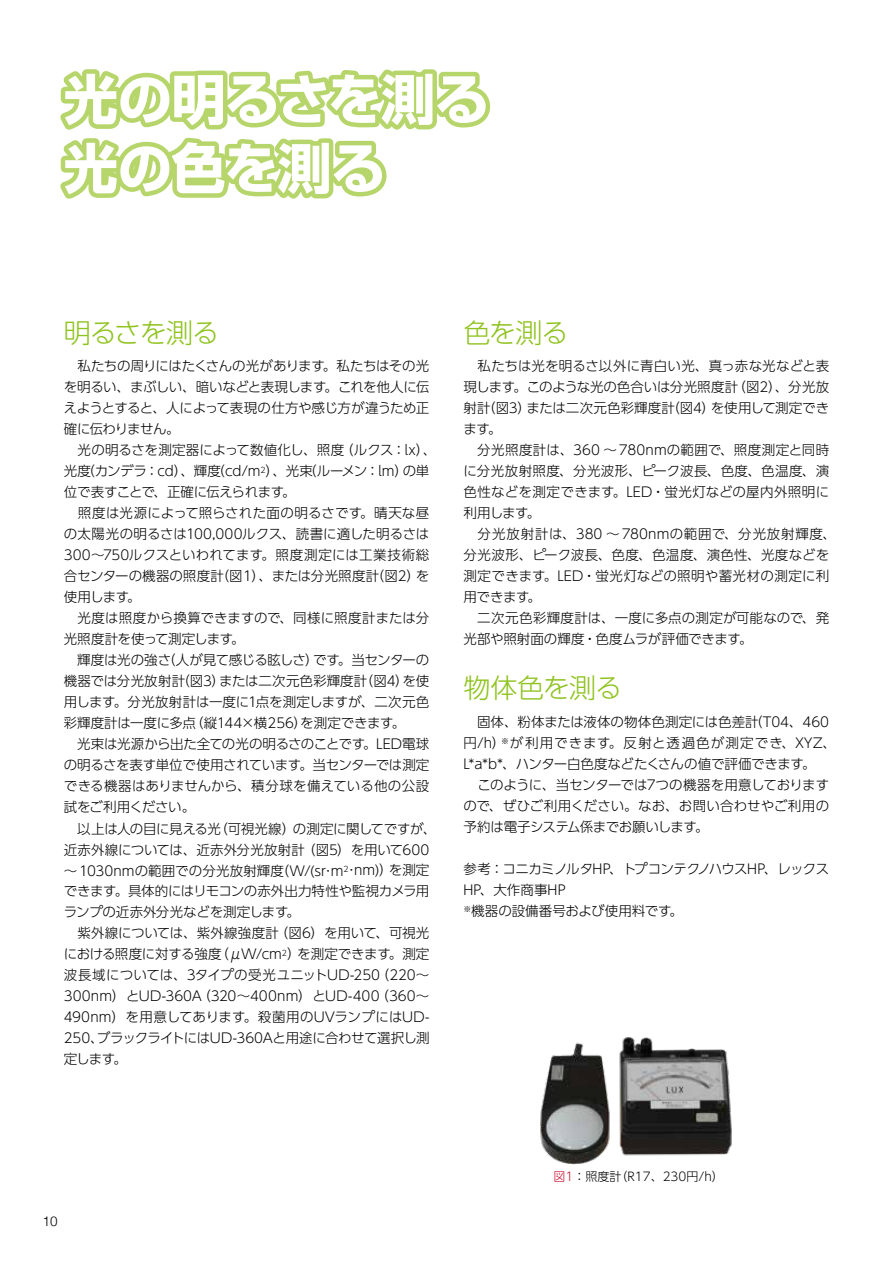
<style>
.page{position:relative;width:893px;height:1263px;background:#fff}
.page>*{position:absolute;margin:0;border:0;box-sizing:border-box;transform-origin:0 0}
.t1{font:700 54px/69px "Shin Go";letter-spacing:-.005em;color:#fff}
.t2{font:300 27px "UD Shin Go Pr 6 N";letter-spacing:-.04em;color:#8fc31f}
.t3{font:300 13.5px/21px "UD Shin Go Pr 6 N";letter-spacing:-.005em;color:#000}
.t4{font:300 13.5px "Helvetica";color:#000}
.t5{font:300 12px "UD Shin Go Pr 6 N";color:#000}
.s1{color:#ca1330}
</style>
<div class="page">
<img style="left:540px;top:1037px;width:192px;height:127px">
<svg style="left:60px;top:69px;width:431px;height:130px"></svg>
<h1 class="t1" style="left:64px;top:62px;width:427px">光の明るさを測る光の色を測る</h1>
<h2 class="t2" style="left:64px;top:311px;width:157px">明るさを測る</h2>
<p class="t3" style="left:64px;top:355px;width:374px">　私たちの周りにはたくさんの光があります。私たちはその光を明るい、まぶしい、暗いなどと表現します。これを他人に伝えようとすると、人によって表現の仕方や感じ方が違うため正確に伝わりません。<br>　光の明るさを測定器によって数値化し、照度（ルクス：lx）、光度（カンデラ：cd）、輝度（cd/m<sup>2</sup>）、光束（ルーメン：lm）の単位で表すことで、正確に伝えられます。<br>　照度は光源によって照らされた面の明るさです。晴天な昼の太陽光の明るさは100,000ルクス、読書に適した明るさは<br>300〜750ルクスといわれてます。照度測定には工業技術総合センターの機器の照度計（図１）、または分光照度計（図2）を使用します。<br>　光度は照度から換算できますので、同様に照度計または分光照度計を使って測定します。<br>　輝度は光の強さ（人が見て感じる眩しさ）です。当センターの機器では分光放射計（図3）または二次元色彩輝度計（図4）を使用します。分光放射計は一度に1点を測定しますが、二次元色彩輝度計は一度に多点（縦144×横256）を測定できます。<br>　光束は光源から出た全ての光の明るさのことです。LED電球の明るさを表す単位で使用されています。当センターでは測定できる機器はありませんから、積分球を備えている他の公設試をご利用ください。<br>　以上は人の目に見える光（可視光線）の測定に関してですが、近赤外線については、近赤外分光放射計（図5）を用いて600～ 1030nmの範囲での分光放射輝度（W/(sr･m<sup>2</sup>･nm)）を測定できます。具体的にはリモコンの赤外出力特性や監視カメラ用ランプの近赤外分光などを測定します。<br>　紫外線については、紫外線強度計（図6）を用いて、可視光における照度に対する強度（μW/cm<sup>2</sup>）を測定できます。測定波長域については、3タイプの受光ユニットUD-250（220〜<br>300nm）とUD-360A（320〜400nm）とUD-400（360〜<br>490nm）を用意してあります。殺菌用のUVランプにはUD-<br>250、ブラックライトにはUD-360Aと用途に合わせて選択し測定します。</p>
<h2 class="t2" style="left:463px;top:311px;width:107px">色を測る</h2>
<p class="t3" style="left:463px;top:355px;width:374px">　私たちは光を明るさ以外に青白い光、真っ赤な光などと表現します。このような光の色合いは分光照度計（図2）、分光放射計（図3）または二次元色彩輝度計（図4）を使用して測定できます。<br>　分光照度計は、360 ～ 780nmの範囲で、照度測定と同時に分光放射照度、分光波形、ピーク波長、色度、色温度、演色性などを測定できます。LED・蛍光灯などの屋内外照明に利用します。<br>　分光放射計は、380 ～ 780nmの範囲で、分光放射輝度、分光波形、ピーク波長、色度、色温度、演色性、光度などを測定できます。LED・蛍光灯などの照明や蓄光材の測定に利用できます。<br>　二次元色彩輝度計は、一度に多点の測定が可能なので、発光部や照射面の輝度・色度ムラが評価できます。</p>
<h2 class="t2" style="left:463px;top:666px;width:160px">物体色を測る</h2>
<p class="t3" style="left:463px;top:711px;width:374px">　固体、粉体または液体の物体色測定には色差計（T04、460円/h）<sup>※</sup>が利用できます。反射と透過色が測定でき、XYZ、<br>L*a*b*、ハンター白色度などたくさんの値で評価できます。<br>　このように、当センターでは7つの機器を用意しておりますので、ぜひご利用ください。なお、お問い合わせやご利用の予約は電子システム係までお願いします。</p>
<p class="t3" style="left:463px;top:858px;width:367px">参考：コニカミノルタHP、トプコンテクノハウスHP、レックス<br>HP、大作商事HP<br><sup>※</sup>機器の設備番号および使用料です。</p>
<p class="t4" style="left:43px;top:1209px;width:17px">10</p>
<p class="t5" style="left:554px;top:1166px;width:172px"><span class="s1">図1</span>：照度計（R17、230円/h）</p>
</div>
